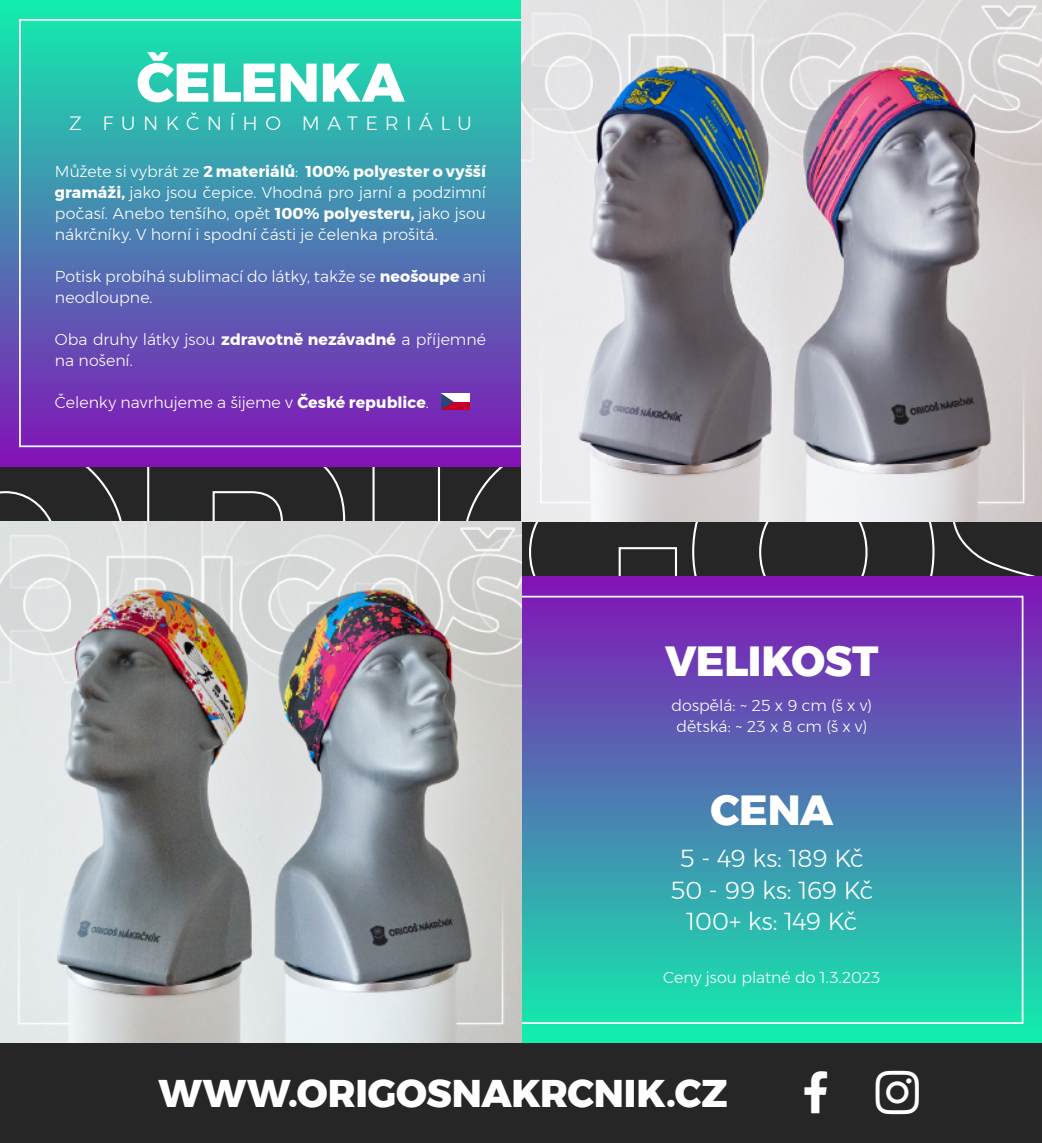
<style>
.page{position:relative;width:1042px;height:1143px;background:#fff}
.page>*{position:absolute;margin:0;border:0;box-sizing:border-box;transform-origin:0 0}
.t1{font:800 54.25px "Montserrat";color:#fff}
.t2{font:800 42px "Montserrat";letter-spacing:-.01em;color:#fff}
.t3{font:800 38.5px "Montserrat";letter-spacing:-.005em;color:#fff}
.t4{font:300 24.5px/31.5px "Montserrat";letter-spacing:-.025em;color:#fff;text-align:center}
.t5{font:300 19.25px "Montserrat";letter-spacing:.385em;color:#fff}
.t6{font:300 15.75px/21px "Montserrat";color:#fff}
.s1{font-weight:700}
</style>
<div class="page">
<div style="left:0;top:0;width:1042px;height:1142px;background:#262626"></div>
<svg style="left:0;top:466px;width:127px;height:55px"></svg>
<svg style="left:146px;top:466px;width:209px;height:55px"></svg>
<div style="left:372px;top:440px;width:68px;height:223px;border:2px solid #fff"></div>
<svg style="left:461px;top:466px;width:221px;height:110px"></svg>
<svg style="left:691px;top:521px;width:244px;height:55px"></svg>
<svg style="left:936px;top:521px;width:106px;height:55px"></svg>
<div style="left:335px;top:576px;width:707px;height:466px;background:linear-gradient(to bottom,#8517b8,#14eead)"></div>
<div style="left:0;top:0;width:707px;height:466px;background:linear-gradient(to bottom,#13edad,#8516b8)"></div>
<img style="left:521px;top:0;width:521px;height:521px">
<img style="left:0;top:521px;width:521px;height:521px">
<div style="left:441px;top:393px;width:29px;height:17px;background:#c40028"></div>
<div style="left:441px;top:393px;width:29px;height:8px;background:#fff"></div>
<svg style="left:441px;top:393px;width:12px;height:17px"></svg>
<h1 class="t1" style="left:136px;top:38px;width:269px">ČELENKA</h1>
<p class="t5" style="left:69px;top:108px;width:404px">Z FUNKČNÍHO MATERIÁLU</p>
<p class="t6" style="left:55px;top:160px;width:433px;text-align:justify">Můžete si vybrát ze <span class="s1">2 materiálů</span>: <span class="s1">100% polyester o vyšší gramáži,</span> jako jsou čepice. Vhodná pro jarní a podzimní počasí. Anebo tenšího, opět <span class="s1">100% polyesteru,</span> jako jsou nákrčníky. V horní i spodní části je čelenka prošitá.</p>
<p class="t6" style="left:55px;top:265px;width:433px">Potisk probíhá sublimací do látky, takže se <span class="s1">neošoupe</span> ani neodloupne.</p>
<p class="t6" style="left:55px;top:328px;width:433px">Oba druhy látky jsou <span class="s1">zdravotně nezávadné</span> a příjemné na nošení.</p>
<p class="t6" style="left:55px;top:391px;width:375px">Čelenky navrhujeme a šijeme v <span class="s1">České republice</span>.</p>
<h2 class="t2" style="left:665px;top:627px;width:215px">VELIKOST</h2>
<p class="t6" style="left:671px;top:694px;width:202px;text-align:center">dospělá: ~ 25 x 9 cm (š x v) dětská: ~ 23 x 8 cm (š x v)</p>
<h2 class="t2" style="left:710px;top:775px;width:124px">CENA</h2>
<h3 class="t4" style="left:670px;top:841px;width:205px">5 - 49 ks: 189 Kč<br>50 - 99 ks: 169 Kč<br>100+ ks: 149 Kč</h3>
<p class="t6" style="left:663px;top:965px;width:219px">Ceny jsou platné do 1.3.2023</p>
<h3 class="t3" style="left:158px;top:1061px;width:571px">WWW.ORIGOSNAKRCNIK.CZ</h3>
</div>
